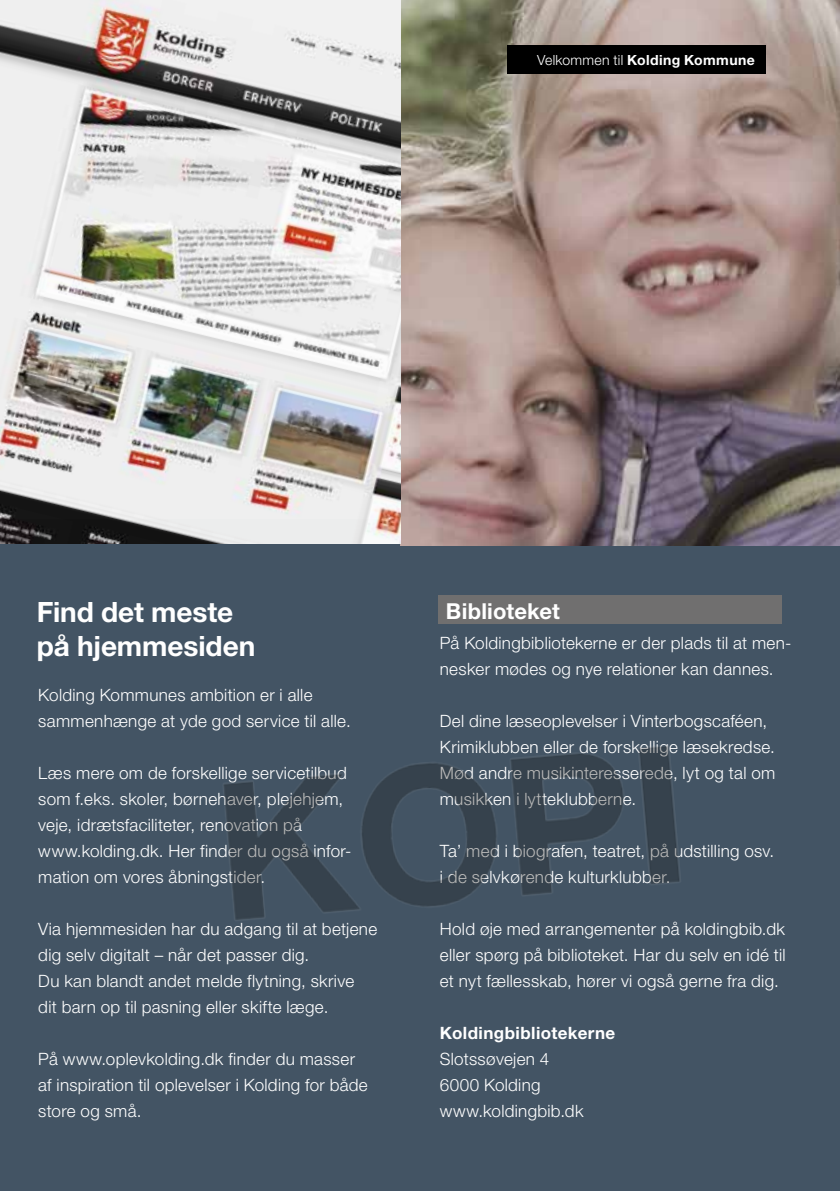
<style>
.page{position:relative;width:840px;height:1191px;background:#fff}
.page>*{position:absolute;margin:0;border:0;box-sizing:border-box;transform-origin:0 0}
.t1{font:700 28px/33.6px "Helvetica Neue LT Std";letter-spacing:-.005em;color:#fff}
.t2{font:700 22px "Helvetica Neue LT Std";letter-spacing:.005em;color:#fff}
.t3{font:300 17px/26px "Helvetica Neue LT Std";letter-spacing:.02em;color:#fff}
.t4{font:700 17px "Helvetica Neue LT Std";letter-spacing:.025em;color:#fff}
.t5{font:700 14px "Helvetica Neue LT Std";letter-spacing:.025em;color:#fff}
.s1{font-weight:300}
</style>
<div class="page">
<div style="left:0;top:519px;width:839px;height:672px;background:#435464"></div>
<img style="left:400px;top:0;width:439px;height:545px">
<img style="left:0;top:0;width:400px;height:543px">
<div style="left:507px;top:45px;width:258px;height:29px;background:#000"></div>
<div style="left:438px;top:596px;width:343px;height:28px;background:#706f6f"></div>
<img style="left:224px;top:745px;width:457px;height:175px">
<p class="t5" style="left:537px;top:51px;width:219px"><span class="s1">Velkommen til</span> Kolding Kommune</p>
<h1 class="t1" style="left:37px;top:594px;width:220px">Find det meste på hjemmesiden</h1>
<p class="t2" style="left:445px;top:598px;width:115px">Biblioteket</p>
<p class="t3" style="left:439px;top:630px;width:353px">På Koldingbibliotekerne er der plads til at men&shy;nesker mødes og nye relationer kan dannes.</p>
<p class="t3" style="left:439px;top:708px;width:337px">Del dine læseoplevelser i Vinterbogscaféen, Krimiklubben eller de forskellige læsekredse.<br>Mød andre musikinteresserede, lyt og tal om musikken i lytteklubberne.</p>
<p class="t3" style="left:439px;top:838px;width:336px">Ta’ med i biografen, teatret, på udstilling osv. i de selvkørende kulturklubber.</p>
<p class="t3" style="left:439px;top:916px;width:347px;text-align:justify">Hold øje med arrangementer på koldingbib.dk eller spørg på biblioteket. Har du selv en idé til et nyt fællesskab, hører vi også gerne fra dig.</p>
<p class="t4" style="left:439px;top:1022px;width:177px">Koldingbibliotekerne</p>
<p class="t3" style="left:439px;top:1046px;width:145px">Slotssøvejen 4<br>6000 Kolding www.koldingbib.dk</p>
<p class="t3" style="left:38px;top:682px;width:314px">Kolding Kommunes ambition er i alle sammenhænge at yde god service til alle.</p>
<p class="t3" style="left:38px;top:760px;width:314px">Læs mere om de forskellige servicetilbud som f.eks. skoler, børnehaver, plejehjem, veje, idrætsfaciliteter, renovation på www.kolding.dk. Her finder du også infor&shy;mation om vores åbningstider.</p>
<p class="t3" style="left:38px;top:916px;width:340px">Via hjemmesiden har du adgang til at betjene dig selv digitalt – når det passer dig.<br>Du kan blandt andet melde flytning, skrive<br>dit barn op til pasning eller skifte læge.</p>
<p class="t3" style="left:38px;top:1046px;width:331px">På www.oplevkolding.dk finder du masser af inspiration til oplevelser i Kolding for både store og små.</p>
</div>
